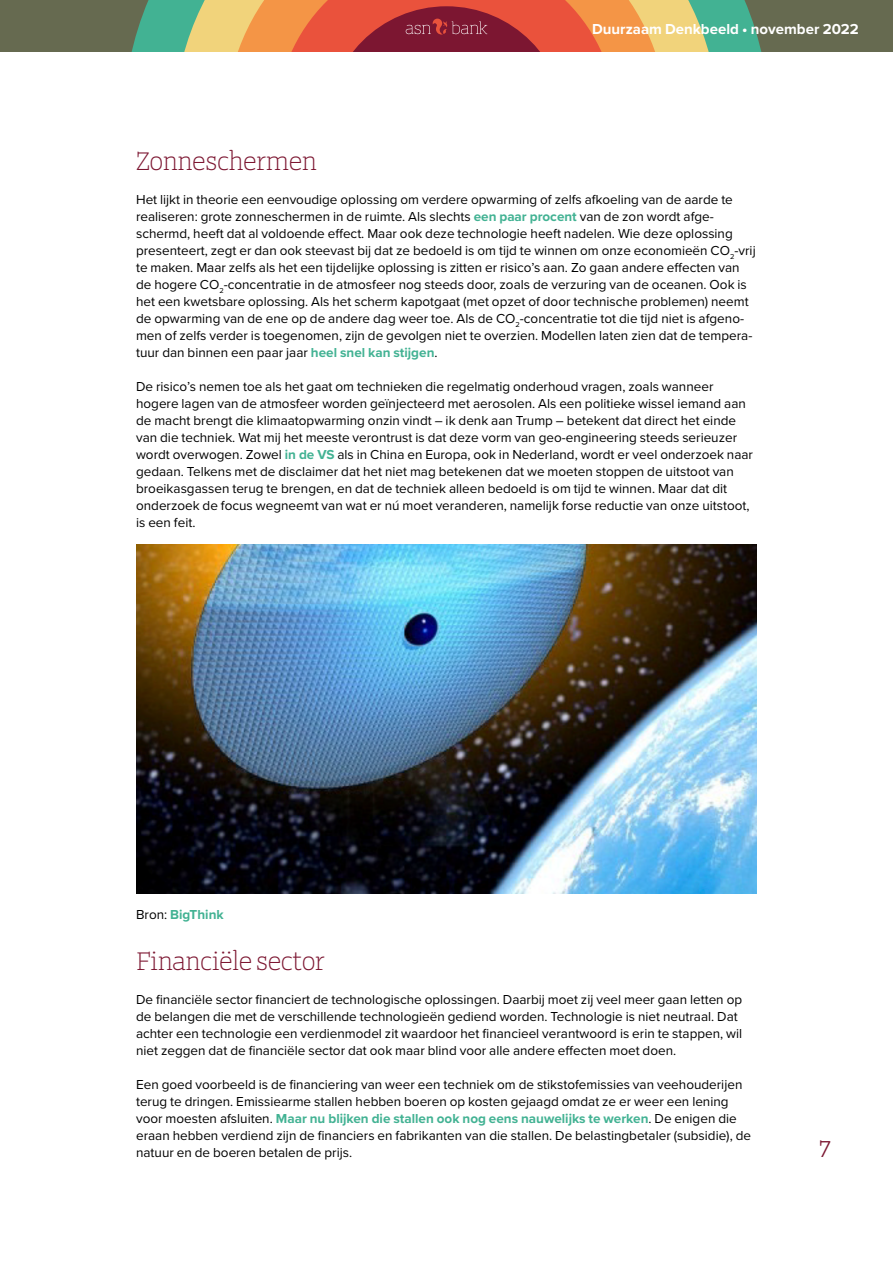
<style>
.page{position:relative;width:893px;height:1263px;background:#fff}
.page>*{position:absolute;margin:0;border:0;box-sizing:border-box;transform-origin:0 0}
._1e_tussenkop{font:27px "ASN Bank Slab";color:#7c1631}
.t1{font:600 24px "ASN Bank Slab";color:#7c1631}
.t2{font:700 15px "Proxima Nova";color:#fff}
._01_broodtekst{font:13.5px/17px "Proxima Nova";color:#000}
._01_broodtekst-2{font:700 13.5px "Proxima Nova";color:#42b293}
.s1{font-weight:700;color:#42b293}
.s2{font-weight:400;color:#000}
</style>
<div class="page">
<div style="left:0;top:0;width:893px;height:51px;background:#666a50"></div>
<svg style="left:132px;top:0;width:629px;height:51px;background:#b97c57"></svg>
<img style="left:136px;top:544px;width:621px;height:349px">
<p class="t2" style="left:592px;top:18px;width:268px">Duurzaam Denkbeeld • november 2022</p>
<p class="_1e_tussenkop" style="left:136px;top:142px;width:182px">Zonneschermen</p>
<p class="_01_broodtekst" style="left:136px;top:191px;width:621px">Het lijkt in theorie een eenvoudige oplossing om verdere opwarming of zelfs afkoeling van de aarde te realiseren: grote zonneschermen in de ruimte. Als slechts <span class="s1">een paar procent</span> van de zon wordt afge&shy;schermd, heeft dat al voldoende effect. Maar ook deze technologie heeft nadelen. Wie deze oplossing presenteert, zegt er dan ook steevast bij dat ze bedoeld is om tijd te winnen om onze economieën CO<sub>2</sub>-vrij te maken. Maar zelfs als het een tijdelijke oplossing is zitten er risico’s aan. Zo gaan andere effecten van de hogere CO<sub>2</sub>-concentratie in de atmosfeer nog steeds door, zoals de verzuring van de oceanen. Ook is het een kwetsbare oplossing. Als het scherm kapotgaat (met opzet of door technische problemen) neemt de opwarming van de ene op de andere dag weer toe. Als de CO<sub>2</sub>-concentratie tot die tijd niet is afgeno&shy;men of zelfs verder is toegenomen, zijn de gevolgen niet te overzien. Modellen laten zien dat de tempera&shy;tuur dan binnen een paar jaar <span class="s1">heel snel kan stijgen</span>.</p>
<p class="_01_broodtekst" style="left:136px;top:378px;width:618px">De risico’s nemen toe als het gaat om technieken die regelmatig onderhoud vragen, zoals wanneer hogere lagen van de atmosfeer worden geïnjecteerd met aerosolen. Als een politieke wissel iemand aan de macht brengt die klimaatopwarming onzin vindt – ik denk aan Trump – betekent dat direct het einde van die techniek. Wat mij het meeste verontrust is dat deze vorm van geo-engineering steeds serieuzer wordt overwogen. Zowel <span class="s1">in de VS</span> als in China en Europa, ook in Nederland, wordt er veel onderzoek naar gedaan. Telkens met de disclaimer dat het niet mag betekenen dat we moeten stoppen de uitstoot van broeikasgassen terug te brengen, en dat de techniek alleen bedoeld is om tijd te winnen. Maar dat dit onderzoek de focus wegneemt van wat er nú moet veranderen, namelijk forse reductie van onze uitstoot, is een feit.</p>
<p class="_01_broodtekst-2" style="left:136px;top:904px;width:89px"><span class="s2">Bron:</span> BigThink</p>
<p class="_1e_tussenkop" style="left:136px;top:942px;width:190px">Financiële sector</p>
<p class="_01_broodtekst" style="left:136px;top:990px;width:608px">De financiële sector financiert de technologische oplossingen. Daarbij moet zij veel meer gaan letten op de belangen die met de verschillende technologieën gediend worden. Technologie is niet neutraal. Dat achter een technologie een verdienmodel zit waardoor het financieel verantwoord is erin te stappen, wil niet zeggen dat de financiële sector dat ook maar blind voor alle andere effecten moet doen.</p>
<p class="_01_broodtekst" style="left:136px;top:1075px;width:616px">Een goed voorbeeld is de financiering van weer een techniek om de stikstofemissies van veehouderijen terug te dringen. Emissiearme stallen hebben boeren op kosten gejaagd omdat ze er weer een lening voor moesten afsluiten. <span class="s1">Maar nu blijken die stallen ook nog eens nauwelijks te werken</span>. De enigen die eraan hebben verdiend zijn de financiers en fabrikanten van die stallen. De belastingbetaler (subsidie), de natuur en de boeren betalen de prijs.</p>
<h2 class="t1" style="left:819px;top:1131px;width:13px">7</h2>
</div>
